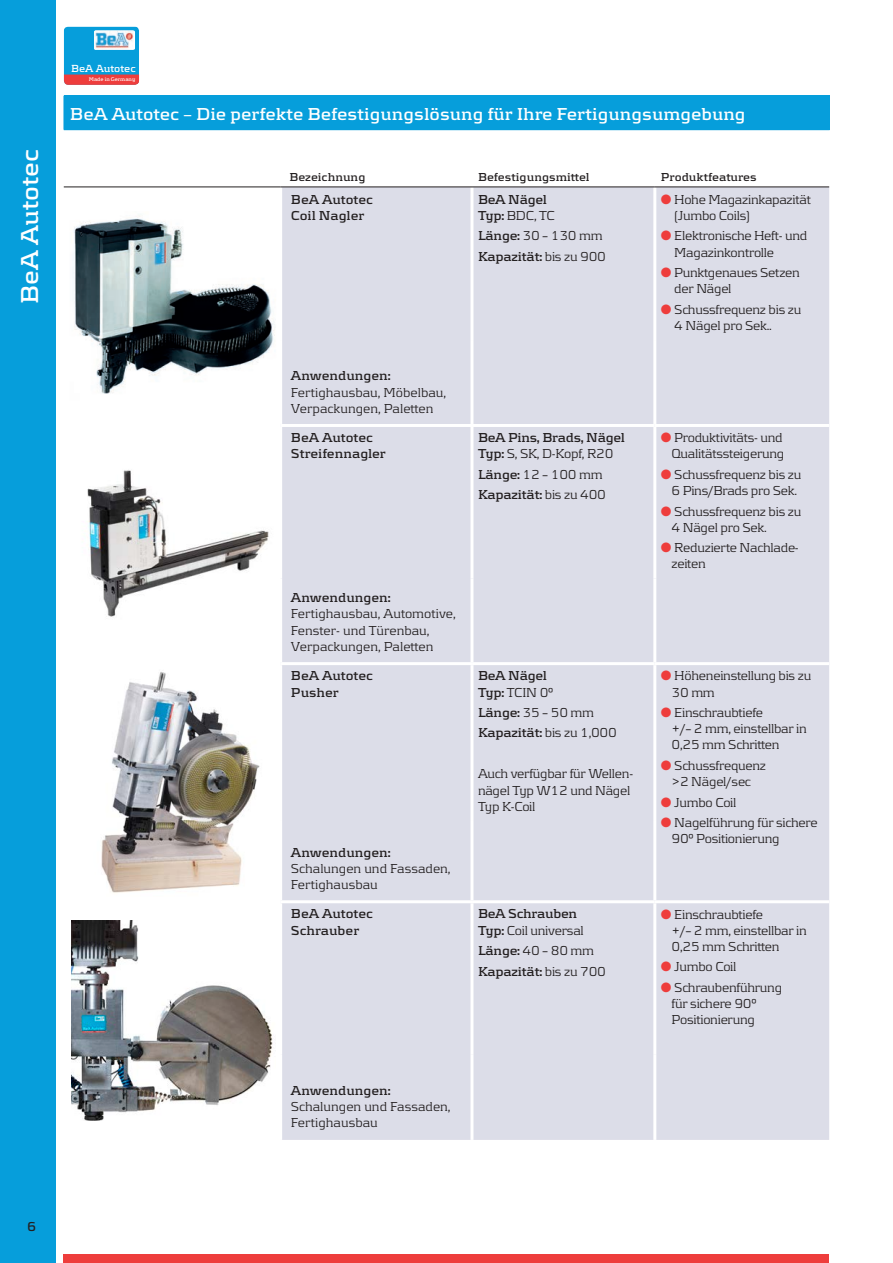
<style>
.page{position:relative;width:893px;height:1263px;background:#fff}
.page>*{position:absolute;margin:0;border:0;box-sizing:border-box;transform-origin:0 0}
.Tabelle_Fließtext{font:700 25.5px "Be A";color:#fff}
.Fließtext{font:700 18px "Be A";color:#fff}
.Tabelle_Fließtext_r{font:13.5px/16.2px "Be A";letter-spacing:-.02em;color:#231f20}
.Tabelle_Fließtext-2{font:13.5px/16.2px "Be A";color:#231f20}
.Tabelle_Fließtext-3{font:700 13.5px "Be A";color:#231f20}
.Tabelle_Fließtext_r-2{font:700 13.5px "Be A";letter-spacing:-.02em;color:#231f20}
.Tabelle_Head{font:700 12px "Be A";color:#231f20}
.t1{font:700 10.65px "Be A";color:#fff}
.t2{font:700 5.4px "Be A";color:#fff}
.s1{color:#ee3d3c}
.s2{font-weight:700}
.s3{font-weight:400}
</style>
<div class="page">
<div style="left:0;top:0;width:55px;height:1263px;background:#069edb"></div>
<div style="left:64px;top:96px;width:765px;height:34px;background:#069edb"></div>
<hr style="left:829px;top:96px;width:1px;height:33px;background:#069edb">
<hr style="left:64px;top:129px;width:766px;height:1px;background:#069edb">
<div style="left:282px;top:188px;width:547px;height:952px;background:#dcdde8"></div>
<hr style="left:470px;top:187px;width:3px;height:153px;background:#fff">
<hr style="left:653px;top:187px;width:3px;height:153px;background:#fff">
<hr style="left:470px;top:340px;width:3px;height:84px;background:#fff">
<hr style="left:653px;top:340px;width:3px;height:84px;background:#fff">
<hr style="left:470px;top:427px;width:3px;height:152px;background:#fff">
<hr style="left:653px;top:427px;width:3px;height:152px;background:#fff">
<hr style="left:470px;top:579px;width:3px;height:83px;background:#fff">
<hr style="left:653px;top:579px;width:3px;height:83px;background:#fff">
<hr style="left:470px;top:665px;width:3px;height:156px;background:#fff">
<hr style="left:653px;top:665px;width:3px;height:156px;background:#fff">
<hr style="left:470px;top:821px;width:3px;height:79px;background:#fff">
<hr style="left:653px;top:821px;width:3px;height:79px;background:#fff">
<hr style="left:470px;top:903px;width:3px;height:152px;background:#fff">
<hr style="left:653px;top:903px;width:3px;height:152px;background:#fff">
<hr style="left:470px;top:1055px;width:3px;height:85px;background:#fff">
<hr style="left:653px;top:1055px;width:3px;height:85px;background:#fff">
<hr style="left:64px;top:187px;width:217px;height:1px;background:#231f20">
<hr style="left:281px;top:187px;width:191px;height:1px;background:#231f20">
<hr style="left:472px;top:187px;width:183px;height:1px;background:#231f20">
<hr style="left:655px;top:187px;width:174px;height:1px;background:#231f20">
<hr style="left:281px;top:424px;width:191px;height:3px;background:#fff">
<hr style="left:472px;top:424px;width:183px;height:3px;background:#fff">
<hr style="left:655px;top:424px;width:174px;height:3px;background:#fff">
<hr style="left:281px;top:662px;width:191px;height:3px;background:#fff">
<hr style="left:472px;top:662px;width:183px;height:3px;background:#fff">
<hr style="left:655px;top:662px;width:174px;height:3px;background:#fff">
<hr style="left:281px;top:900px;width:191px;height:3px;background:#fff">
<hr style="left:472px;top:900px;width:183px;height:3px;background:#fff">
<hr style="left:655px;top:900px;width:174px;height:3px;background:#fff">
<img style="left:72px;top:216px;width:203px;height:178px">
<img style="left:87px;top:470px;width:182px;height:147px">
<img style="left:101px;top:672px;width:159px;height:221px">
<img style="left:71px;top:920px;width:202px;height:201px">
<div style="left:64px;top:1254px;width:765px;height:9px;background:#ee3d3c"></div>
<div style="left:64px;top:27px;width:75px;height:58px;background:#069edb;border-radius:5px"></div>
<div style="left:94px;top:30px;width:41px;height:20px;background:#fff;border-radius:2px"></div>
<img style="left:94px;top:30px;width:39px;height:20px">
<svg style="left:64px;top:75px;width:75px;height:10px"></svg>
<p class="Tabelle_Fließtext" style="left:15px;top:304px;width:157px;rotate:-90deg">BeA Autotec</p>
<p class="t1" style="left:71px;top:62px;width:66px">BeA Autotec</p>
<p class="t2" style="left:89px;top:76px;width:48px">Made in Germany</p>
<p class="Fließtext" style="left:70px;top:103px;width:677px">BeA Autotec – Die perfekte Befestigungslösung für Ihre Fertigungsumgebung</p>
<p class="Tabelle_Head" style="left:289px;top:170px;width:78px">Bezeichnung</p>
<p class="Tabelle_Head" style="left:478px;top:170px;width:113px">Befestigungsmittel</p>
<p class="Tabelle_Head" style="left:661px;top:170px;width:97px">Produktfeatures</p>
<p class="Tabelle_Fließtext-3" style="left:291px;top:191px;width:84px">BeA Autotec</p>
<p class="Tabelle_Fließtext-3" style="left:291px;top:207px;width:75px">Coil Nagler</p>
<p class="Tabelle_Fließtext_r" style="left:674px;top:191px;width:138px;text-indent:-13px"><span class="s1">●</span> Hohe Magazinkapazität (Jumbo Coils)</p>
<p class="Tabelle_Fließtext_r" style="left:674px;top:227px;width:135px;text-indent:-13px"><span class="s1">●</span> Elektronische Heft- und<br>Magazinkontrolle</p>
<p class="Tabelle_Fließtext_r" style="left:674px;top:264px;width:127px;text-indent:-13px"><span class="s1">●</span> Punktgenaues Setzen der Nägel</p>
<p class="Tabelle_Fließtext_r" style="left:674px;top:301px;width:129px;text-indent:-13px"><span class="s1">●</span> Schussfrequenz bis zu<br>4 Nägel pro Sek..</p>
<p class="Tabelle_Fließtext_r-2" style="left:478px;top:191px;width:71px">BeA Nägel</p>
<p class="Tabelle_Fließtext_r" style="left:478px;top:207px;width:79px"><span class="s2">Typ:</span> BDC, TC</p>
<p class="Tabelle_Fließtext_r" style="left:478px;top:227px;width:126px"><span class="s2">Länge:</span> 30 – 130 mm</p>
<p class="Tabelle_Fließtext_r-2" style="left:478px;top:248px;width:130px">Kapazität: <span class="s3">bis zu 900</span></p>
<p class="Tabelle_Fließtext-3" style="left:291px;top:368px;width:101px">Anwendungen:</p>
<p class="Tabelle_Fließtext-2" style="left:291px;top:384px;width:157px">Fertighausbau, Möbelbau,<br>Verpackungen, Paletten</p>
<p class="Tabelle_Fließtext-3" style="left:291px;top:430px;width:84px">BeA Autotec</p>
<p class="Tabelle_Fließtext-3" style="left:291px;top:446px;width:96px">Streifennagler</p>
<p class="Tabelle_Fließtext_r-2" style="left:478px;top:430px;width:148px">BeA Pins, Brads, Nägel</p>
<p class="Tabelle_Fließtext_r" style="left:478px;top:445px;width:137px"><span class="s2">Typ:</span> S, SK, D-Kopf, R20</p>
<p class="Tabelle_Fließtext_r" style="left:478px;top:466px;width:126px"><span class="s2">Länge:</span> 12 – 100 mm</p>
<p class="Tabelle_Fließtext_r-2" style="left:478px;top:487px;width:130px">Kapazität: <span class="s3">bis zu 400</span></p>
<p class="Tabelle_Fließtext-3" style="left:291px;top:590px;width:101px">Anwendungen:</p>
<p class="Tabelle_Fließtext-2" style="left:291px;top:605px;width:167px">Fertighausbau, Automotive,<br>Fenster- und Türenbau,<br>Verpackungen, Paletten</p>
<p class="Tabelle_Fließtext-3" style="left:291px;top:668px;width:84px">BeA Autotec</p>
<p class="Tabelle_Fließtext-3" style="left:291px;top:684px;width:49px">Pusher</p>
<p class="Tabelle_Fließtext-3" style="left:291px;top:844px;width:101px">Anwendungen:</p>
<p class="Tabelle_Fließtext-2" style="left:291px;top:860px;width:161px">Schalungen und Fassaden,<br>Fertighausbau</p>
<p class="Tabelle_Fließtext-3" style="left:291px;top:906px;width:84px">BeA Autotec</p>
<p class="Tabelle_Fließtext-3" style="left:291px;top:922px;width:70px">Schrauber</p>
<p class="Tabelle_Fließtext_r-2" style="left:478px;top:668px;width:71px">BeA Nägel</p>
<p class="Tabelle_Fließtext_r" style="left:478px;top:684px;width:77px"><span class="s2">Typ:</span> TCIN 0°</p>
<p class="Tabelle_Fließtext_r" style="left:478px;top:704px;width:118px"><span class="s2">Länge:</span> 35 – 50 mm</p>
<p class="Tabelle_Fließtext_r-2" style="left:478px;top:725px;width:140px">Kapazität: <span class="s3">bis zu 1,000</span></p>
<p class="Tabelle_Fließtext_r" style="left:478px;top:765px;width:157px">Auch verfügbar für Wellen&shy;nägel Typ W12 und Nägel<br>Typ K-Coil</p>
<p class="Tabelle_Fließtext_r-2" style="left:478px;top:906px;width:101px">BeA Schrauben</p>
<p class="Tabelle_Fließtext_r" style="left:478px;top:922px;width:107px"><span class="s2">Typ:</span> Coil universal</p>
<p class="Tabelle_Fließtext_r" style="left:478px;top:942px;width:118px"><span class="s2">Länge:</span> 40 – 80 mm</p>
<p class="Tabelle_Fließtext_r-2" style="left:478px;top:963px;width:130px">Kapazität: <span class="s3">bis zu 700</span></p>
<p class="Tabelle_Fließtext-3" style="left:291px;top:1082px;width:101px">Anwendungen:</p>
<p class="Tabelle_Fließtext-2" style="left:291px;top:1098px;width:161px">Schalungen und Fassaden,<br>Fertighausbau</p>
<p class="Tabelle_Fließtext_r" style="left:661px;top:429px;width:125px;text-align:right"><span class="s1">●</span> Produktivitäts- und<br>Qualitätssteigerung</p>
<p class="Tabelle_Fließtext_r" style="left:661px;top:466px;width:142px;text-align:center"><span class="s1">●</span> Schussfrequenz bis zu<br>6 Pins/Brads pro Sek.</p>
<p class="Tabelle_Fließtext_r" style="left:671px;top:503px;width:131px;text-indent:-11px"><span class="s1">●</span> Schussfrequenz bis zu<br>4 Nägel pro Sek.</p>
<p class="Tabelle_Fließtext_r" style="left:671px;top:539px;width:129px;text-indent:-11px"><span class="s1">●</span> Reduzierte Nachlade&shy;zeiten</p>
<p class="Tabelle_Fließtext_r" style="left:671px;top:667px;width:141px;text-indent:-11px"><span class="s1">●</span> Höheneinstellung bis zu<br>30 mm</p>
<p class="Tabelle_Fließtext_r" style="left:671px;top:704px;width:137px;text-indent:-11px"><span class="s1">●</span> Einschraubtiefe<br>+/– 2 mm, einstellbar in<br>0,25 mm Schritten</p>
<p class="Tabelle_Fließtext_r" style="left:661px;top:757px;width:107px;text-align:center"><span class="s1">●</span> Schussfrequenz &gt;2 Nägel/sec</p>
<p class="Tabelle_Fließtext_r" style="left:661px;top:794px;width:77px"><span class="s1">●</span> Jumbo Coil</p>
<p class="Tabelle_Fließtext_r" style="left:671px;top:814px;width:148px;text-indent:-11px"><span class="s1">●</span> Nagelführung für sichere<br>90° Positionierung</p>
<p class="Tabelle_Fließtext_r" style="left:671px;top:905px;width:137px;text-indent:-11px"><span class="s1">●</span> Einschraubtiefe<br>+/– 2 mm, einstellbar in<br>0,25 mm Schritten</p>
<p class="Tabelle_Fließtext_r" style="left:661px;top:958px;width:77px"><span class="s1">●</span> Jumbo Coil</p>
<p class="Tabelle_Fließtext_r" style="left:671px;top:979px;width:112px;text-indent:-11px"><span class="s1">●</span> Schraubenführung für sichere 90°<br>Positionierung</p>
<p class="Tabelle_Fließtext_r-2" style="left:27px;top:1219px;width:11px">6</p>
</div>
